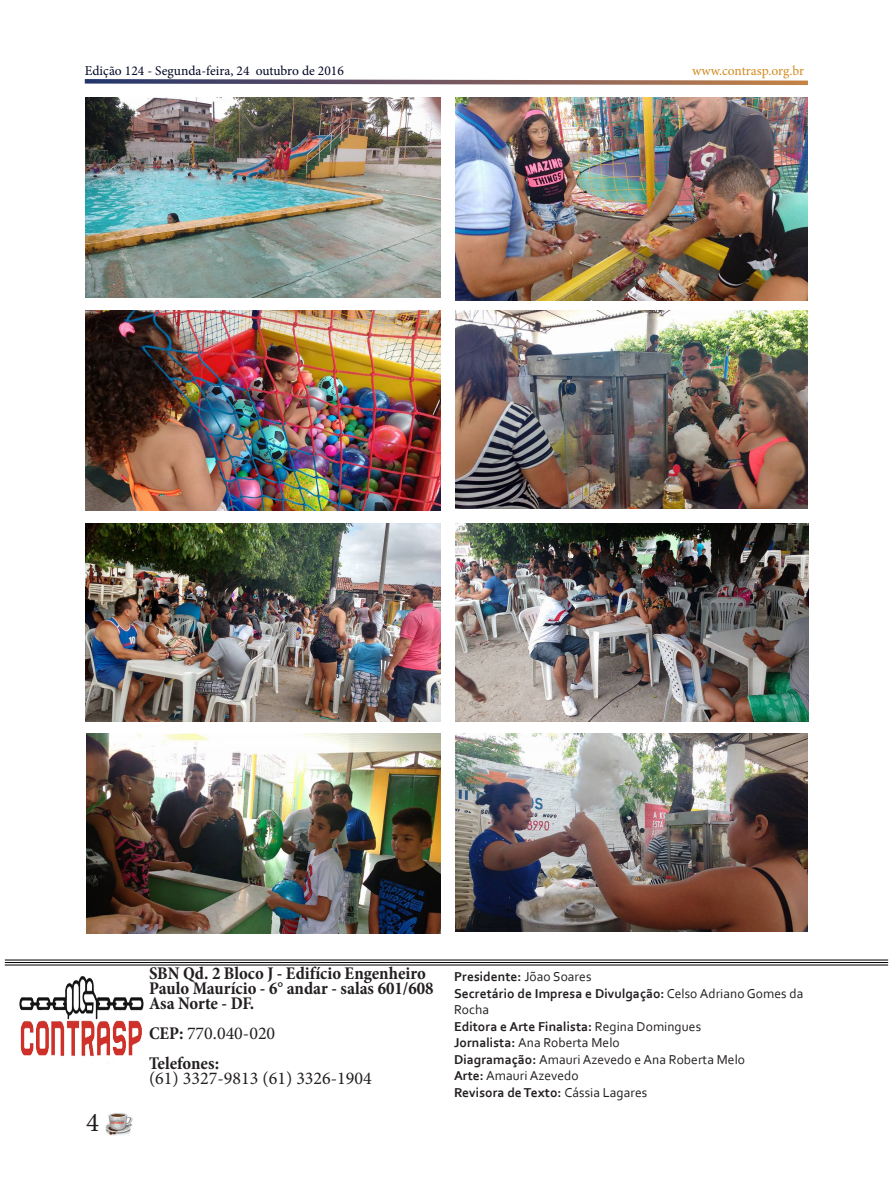
<style>
.page{position:relative;width:893px;height:1191px;background:#fff}
.page>*{position:absolute;margin:0;border:0;box-sizing:border-box;transform-origin:0 0}
.t1{font:27px "Minion Pro";color:#231f20}
.t2{font:700 condensed 18px/15px "Minion Pro";color:#231f20}
.t3{font:18px "Minion Pro";color:#231f20}
.t4{font:700 13.5px/16.5px "Corbel";letter-spacing:.005em;color:#231f20}
.t5{font:13.5px "Corbel";letter-spacing:.005em;color:#231f20}
.t6{font:13.5px "Minion Pro";color:#000622}
.t7{font:13.5px "Minion Pro";letter-spacing:-.005em;color:#d48a20}
.s1{font-weight:700;font-stretch:condensed}
.s2{font-weight:400}
.s3{font-weight:700}
</style>
<div class="page">
<img style="left:105px;top:1113px;width:28px;height:23px">
<svg style="left:84px;top:79px;width:724px;height:7px"></svg>
<hr style="left:5px;top:959px;width:883px;height:1px;background:#000001">
<hr style="left:5px;top:962px;width:883px;height:1px;background:#000001">
<hr style="left:5px;top:964px;width:883px;height:1px;background:#000001">
<img style="left:7px;top:965px;width:142px;height:98px">
<img style="left:85px;top:98px;width:355px;height:200px">
<img style="left:456px;top:98px;width:352px;height:202px">
<img style="left:85px;top:310px;width:355px;height:200px">
<img style="left:456px;top:310px;width:352px;height:198px">
<img style="left:85px;top:523px;width:355px;height:198px">
<img style="left:456px;top:523px;width:352px;height:198px">
<img style="left:86px;top:733px;width:354px;height:200px">
<img style="left:456px;top:733px;width:352px;height:199px">
<p class="t6" style="left:85px;top:61px;width:261px">Edição 124 - Segunda-feira, 24 outubro de 2016</p>
<p class="t7" style="left:692px;top:61px;width:114px">www.contrasp.org.br</p>
<h1 class="t1" style="left:86px;top:1104px;width:14px">4</h1>
<p class="t2" style="left:149px;top:965px;width:286px">SBN Qd. 2 Bloco J - Edifício Engenheiro<br>Paulo Maurício - 6° andar - salas 601/608<br>Asa Norte - DF.</p>
<p class="t3" style="left:149px;top:1020px;width:128px"><span class="s1">CEP:</span> 770.040-020</p>
<p class="t2" style="left:149px;top:1055px;width:72px">Telefones:</p>
<p class="t3" style="left:149px;top:1065px;width:224px">(61) 3327-9813 (61) 3326-1904</p>
<p class="t4" style="left:454px;top:968px;width:139px">Presidente: <span class="s2">Jõao Soares</span></p>
<p class="t4" style="left:454px;top:984px;width:351px">Secretário de Impresa e Divulgação: <span class="s2">Celso Adriano Gomes da<br>Rocha</span></p>
<p class="t4" style="left:454px;top:1017px;width:249px">Editora e Arte Finalista: <span class="s2">Regina Domingues</span></p>
<p class="t5" style="left:454px;top:1034px;width:167px"><span class="s3">Jornalista:</span> Ana Roberta Melo</p>
<p class="t5" style="left:454px;top:1050px;width:293px"><span class="s3">Diagramação:</span> Amauri Azevedo e Ana Roberta Melo</p>
<p class="t5" style="left:454px;top:1067px;width:126px"><span class="s3">Arte:</span> Amauri Azevedo</p>
<p class="t4" style="left:454px;top:1083px;width:195px">Revisora de Texto: <span class="s2">Cássia Lagares</span></p>
</div>
